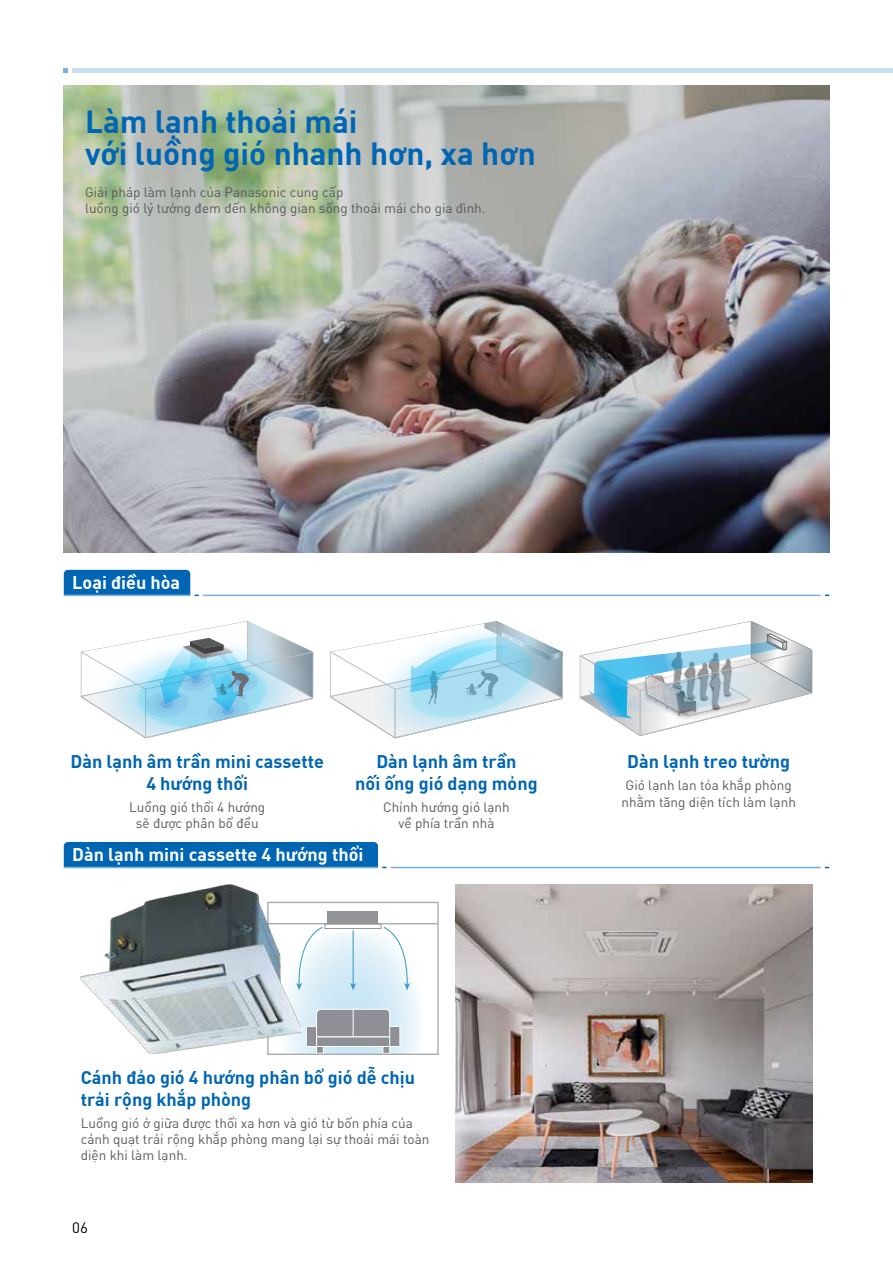
<style>
.page{position:relative;width:893px;height:1263px;background:#fff}
.page>*{position:absolute;margin:0;border:0;box-sizing:border-box;transform-origin:0 0}
.t1{font:700 31.5px/31.5px "GMVDIN Pro";color:#0066b3}
.t2{font:700 18px/21.6px "GMVDIN Pro";color:#0066b3;text-align:center}
.t3{font:700 18px "GMVDIN Pro";color:#fff}
.t4{font:15px "DIN Pro";color:#000}
.t5{font:13.5px/16.2px "GMVDIN Pro";color:#58595b;text-align:center}
</style>
<div class="page">
<img style="left:64px;top:85px;width:765px;height:468px">
<img style="left:455px;top:884px;width:357px;height:298px">
<svg style="left:64px;top:570px;width:135px;height:26px;background:#1271b8"></svg>
<hr style="left:64px;top:595px;width:126px;height:1px;background:#7bafde">
<hr style="left:203px;top:595px;width:618px;height:1px;background:#7bafde">
<div style="left:64px;top:842px;width:323px;height:26px;background:#0066b3"></div>
<hr style="left:64px;top:867px;width:314px;height:1px;background:#7bafde">
<hr style="left:391px;top:867px;width:430px;height:1px;background:#7bafde">
<div style="left:267px;top:902px;width:172px;height:153px;border:1px solid #a7a9ac"></div>
<hr style="left:268px;top:923px;width:170px;height:1px;background:#a7a9ac">
<div style="left:328px;top:912px;width:50px;height:12px;background:#929497"></div>
<div style="left:325px;top:924px;width:56px;height:5px;border:1px solid #929497"></div>
<svg style="left:302px;top:926px;width:128px;height:128px"></svg>
<svg style="left:330px;top:621px;width:233px;height:117px"></svg>
<svg style="left:81px;top:621px;width:232px;height:117px"></svg>
<svg style="left:580px;top:621px;width:232px;height:115px"></svg>
<img style="left:81px;top:884px;width:221px;height:170px">
<hr style="left:72px;top:68px;width:821px;height:4px;background:#c7dff4">
<svg style="left:64px;top:68px;width:4px;height:4px"></svg>
<h1 class="t1" style="left:85px;top:104px;width:452px">Làm lạnh thoải mái<br>với luồng gió nhanh hơn, xa hơn</h1>
<p class="t5" style="left:85px;top:183px;width:402px;text-align:left">Giải pháp làm lạnh của Panasonic cung cấp<br>luồng gió lý tưởng đem đến không gian sống thoải mái cho gia đình.</p>
<h2 class="t3" style="left:72px;top:568px;width:109px">Loại điều hòa</h2>
<h2 class="t2" style="left:71px;top:750px;width:255px">Dàn lạnh âm trần mini cassette<br>4 hướng thổi</h2>
<p class="t5" style="left:129px;top:798px;width:138px">Luồng gió thổi 4 hướng sẽ được phân bổ đều</p>
<h2 class="t2" style="left:355px;top:750px;width:184px">Dàn lạnh âm trần<br>nối ống gió dạng mỏng</h2>
<p class="t5" style="left:383px;top:798px;width:128px">Chỉnh hướng gió lạnh về phía trần nhà</p>
<h2 class="t3" style="left:72px;top:840px;width:293px">Dàn lạnh mini cassette 4 hướng thổi</h2>
<h2 class="t2" style="left:81px;top:1066px;width:336px;text-align:left">Cánh đảo gió 4 hướng phân bổ gió dễ chịu trải rộng khắp phòng</h2>
<p class="t5" style="left:81px;top:1114px;width:350px;text-align:left">Luồng gió ở giữa được thổi xa hơn và gió từ bốn phía của cảnh quạt trải rộng khắp phòng mang lại sự thoải mái toàn diện khi làm lạnh.</p>
<p class="t4" style="left:72px;top:1216px;width:17px">06</p>
<h2 class="t2" style="left:627px;top:750px;width:164px">Dàn lạnh treo tường</h2>
<p class="t5" style="left:621px;top:777px;width:176px">Gió lạnh lan tỏa khắp phòng nhằm tăng diện tích làm lạnh</p>
</div>
